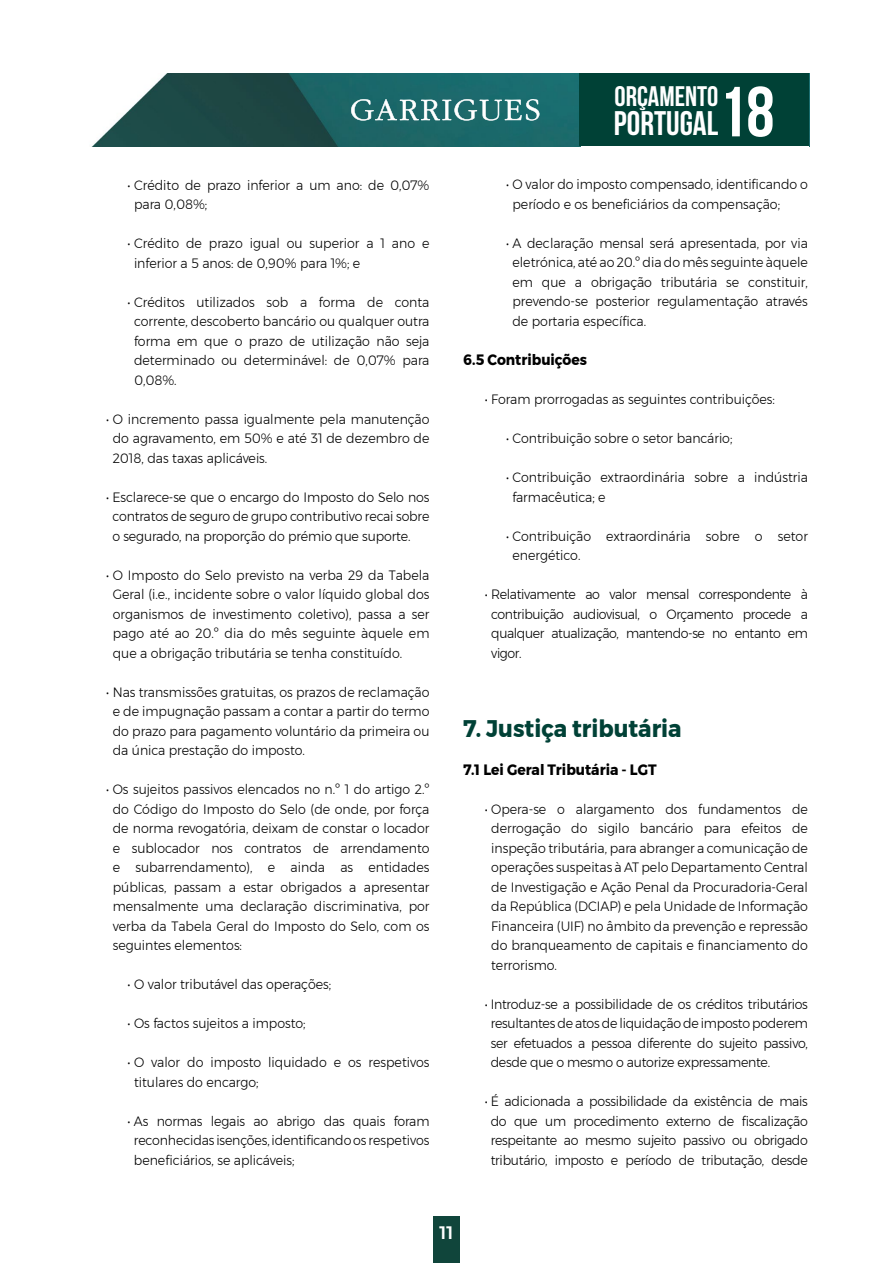
<style>
.page{position:relative;width:893px;height:1263px;background:#fff}
.page>*{position:absolute;margin:0;border:0;box-sizing:border-box;transform-origin:0 0}
.t1{font:700 34.05px "Bebas Neue";color:#fff}
.t2{font:700 28.2px "Bebas Neue";color:#fff}
.t3{font:700 24px "Montserrat";color:#004136;scale:.93 1}
.t4{font:500 18px "Montserrat";color:#fff}
.t5{font:700 15px "Montserrat";color:#000;scale:.93 1}
.t6{font:300 13.5px/19.5px "Montserrat";color:#000;text-align:justify;scale:.93 1}
.t7{font:300 13.5px/19.5px "Montserrat";letter-spacing:-.02em;color:#000;text-align:center;scale:.93 1}
.s1{font-size:70.65px}
</style>
<div class="page">
<div style="left:434px;top:1216px;width:26px;height:47px;background:#10453b"></div>
<img style="left:92px;top:73px;width:487px;height:73px">
<svg style="left:351px;top:99px;width:188px;height:22px;background:#5d9395"></svg>
<div style="left:579px;top:73px;width:230px;height:73px;background:#004136"></div>
<p class="t6" style="left:134px;top:175px;width:319px;text-indent:-6px">• Crédito de prazo inferior a um ano: de 0,07% para 0,08%;</p>
<p class="t6" style="left:134px;top:233px;width:319px;text-indent:-6px">• Crédito de prazo igual ou superior a 1 ano e inferior a 5 anos: de 0,90% para 1%; e</p>
<p class="t6" style="left:134px;top:292px;width:319px;text-indent:-6px">• Créditos utilizados sob a forma de conta corrente, descoberto bancário ou qualquer outra forma em que o prazo de utilização não seja determinado ou determinável: de 0,07% para 0,08%.</p>
<p class="t6" style="left:113px;top:409px;width:342px;text-indent:-6px">• O incremento passa igualmente pela manutenção do agravamento, em 50% e até 31 de dezembro de 2018, das taxas aplicáveis.</p>
<p class="t6" style="left:113px;top:487px;width:342px;text-indent:-6px">• Esclarece-se que o encargo do Imposto do Selo nos contratos de seguro de grupo contributivo recai sobre o segurado, na proporção do prémio que suporte.</p>
<p class="t6" style="left:113px;top:565px;width:342px;text-indent:-6px">• O Imposto do Selo previsto na verba 29 da Tabela Geral (i.e., incidente sobre o valor líquido global dos organismos de investimento coletivo), passa a ser pago até ao 20.º dia do mês seguinte àquele em que a obrigação tributária se tenha constituído.</p>
<p class="t6" style="left:113px;top:682px;width:342px;text-indent:-6px">• Nas transmissões gratuitas, os prazos de reclamação e de impugnação passam a contar a partir do termo do prazo para pagamento voluntário da primeira ou da única prestação do imposto.</p>
<p class="t6" style="left:113px;top:779px;width:342px;text-indent:-6px">• Os sujeitos passivos elencados no n.º 1 do artigo 2.º do Código do Imposto do Selo (de onde, por força de norma revogatória, deixam de constar o locador e sublocador nos contratos de arrendamento e subarrendamento), e ainda as entidades públicas, passam a estar obrigados a apresentar mensalmente uma declaração discriminativa, por verba da Tabela Geral do Imposto do Selo, com os seguintes elementos:</p>
<p class="t6" style="left:128px;top:974px;width:220px">• O valor tributável das operações;</p>
<p class="t6" style="left:128px;top:1013px;width:193px">• Os factos sujeitos a imposto;</p>
<p class="t6" style="left:134px;top:1052px;width:319px;text-indent:-6px">• O valor do imposto liquidado e os respetivos titulares do encargo;</p>
<p class="t6" style="left:134px;top:1111px;width:319px;text-indent:-6px">• As normas legais ao abrigo das quais foram reconhecidas isenções, identificando os respetivos beneficiários, se aplicáveis;</p>
<h2 class="t2" style="left:614px;top:80px;width:105px">ORÇAMENTO</h2>
<h1 class="t1" style="left:614px;top:105px;width:162px">PORTUGAL<span class="s1">18</span></h1>
<p class="t6" style="left:512px;top:175px;width:319px;text-indent:-6px">• O valor do imposto compensado, identificando o período e os beneficiários da compensação;</p>
<p class="t6" style="left:512px;top:233px;width:319px;text-indent:-6px">• A declaração mensal será apresentada, por via eletrónica, até ao 20.º dia do mês seguinte àquele em que a obrigação tributária se constituir, prevendo-se posterior regulamentação através de portaria específica.</p>
<p class="t5" style="left:463px;top:348px;width:134px">6.5 Contribuições</p>
<p class="t6" style="left:485px;top:389px;width:314px">• Foram prorrogadas as seguintes contribuições:</p>
<p class="t6" style="left:506px;top:428px;width:245px">• Contribuição sobre o setor bancário;</p>
<p class="t6" style="left:512px;top:467px;width:319px;text-indent:-6px">• Contribuição extraordinária sobre a indústria farmacêutica; e</p>
<p class="t6" style="left:512px;top:526px;width:319px;text-indent:-6px">• Contribuição extraordinária sobre o setor energético.</p>
<p class="t6" style="left:491px;top:584px;width:342px;text-indent:-6px">• Relativamente ao valor mensal correspondente à contribuição audiovisual, o Orçamento procede a qualquer atualização, mantendo-se no entanto em vigor.</p>
<h3 class="t3" style="left:463px;top:709px;width:236px">7. Justiça tributária</h3>
<p class="t5" style="left:463px;top:757px;width:209px">7.1 Lei Geral Tributária - LGT</p>
<p class="t6" style="left:491px;top:799px;width:342px;text-indent:-6px">• Opera-se o alargamento dos fundamentos de derrogação do sigilo bancário para efeitos de inspeção tributária, para abranger a comunicação de operações suspeitas à AT pelo Departamento Central de Investigação e Ação Penal da Procuradoria-Geral da República (DCIAP) e pela Unidade de Informação Financeira (UIF) no âmbito da prevenção e repressão do branqueamento de capitais e financiamento do terrorismo.</p>
<p class="t6" style="left:491px;top:994px;width:343px;text-indent:-6px">• Introduz-se a possibilidade de os créditos tributários resultantes de atos de liquidação de imposto poderem ser efetuados a pessoa diferente do sujeito passivo, desde que o mesmo o autorize expressamente.</p>
<p class="t7" style="left:485px;top:1091px;width:349px">• É adicionada a possibilidade da existência de mais do que um procedimento externo de fiscalização respeitante ao mesmo sujeito passivo ou obrigado tributário, imposto e período de tributação, desde</p>
<h3 class="t4" style="left:440px;top:1218px;width:15px">11</h3>
</div>
